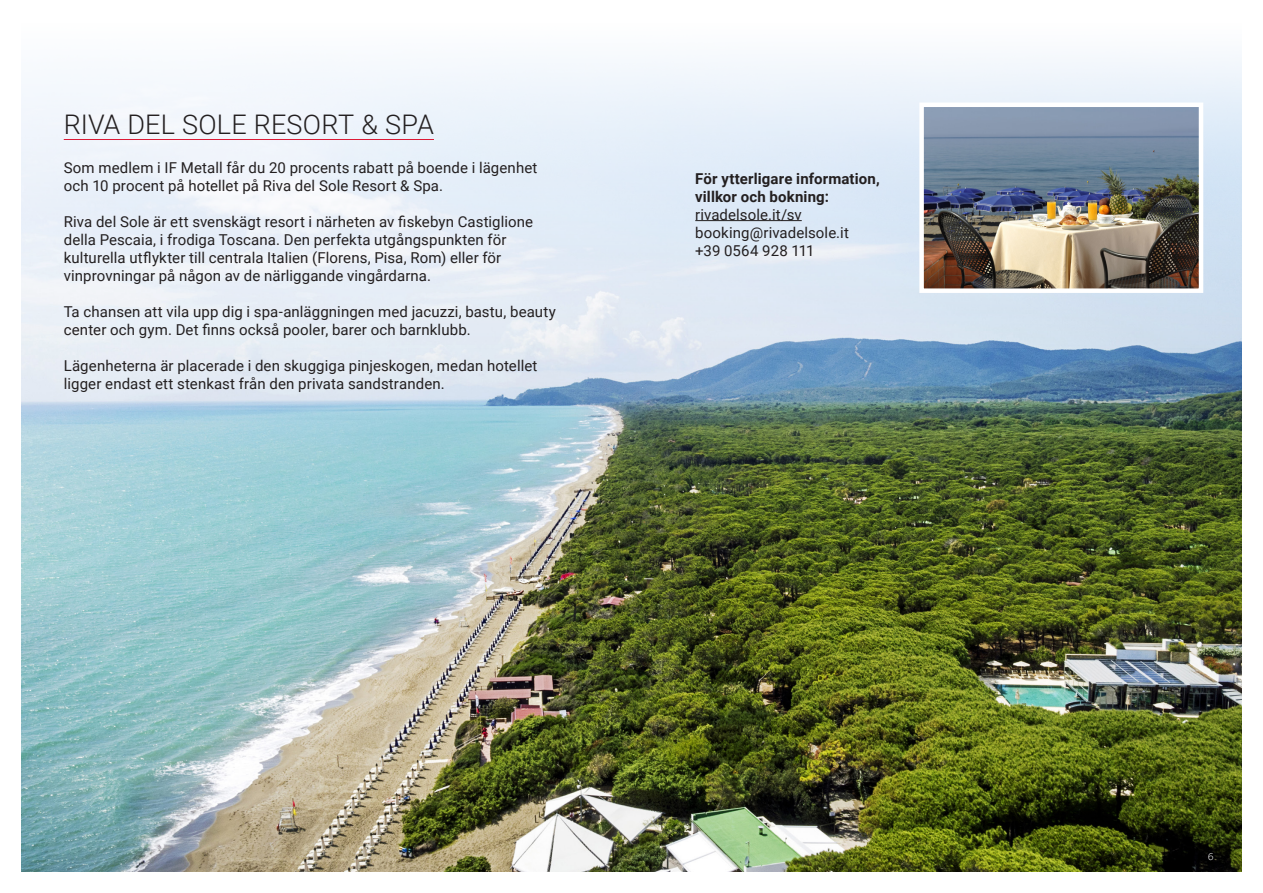
<style>
.page{position:relative;width:1263px;height:893px;background:#fff}
.page>*{position:absolute;margin:0;border:0;box-sizing:border-box;transform-origin:0 0}
.Huvudrubrik_svart{font:300 27px "Roboto";letter-spacing:.005em;color:#231f20}
.Bröd_Legato{font:15px/18px "Roboto";letter-spacing:.005em;color:#231f20}
.Mellanrubrik_svart_1{font:700 15px/18px "Roboto";letter-spacing:.01em;color:#231f20}
.Bröd_Legato-2{font:300 10.5px "Legato LF";color:#fff}
</style>
<div class="page">
<img style="left:21px;top:347px;width:1221px;height:525px">
<svg style="left:21px;top:57px;width:1221px;height:290px;fill:#e7eff8"></svg>
<img style="left:924px;top:108px;width:274px;height:180px">
<div style="left:919px;top:103px;width:284px;height:190px;border:4px solid #fff"></div>
<hr style="left:64px;top:139px;width:370px;height:1px;background:#dc1a36">
<hr style="left:695px;top:220px;width:107px;height:1px;background:#231f20">
<p class="Huvudrubrik_svart" style="left:64px;top:105px;width:372px">RIVA DEL SOLE RESORT &amp; SPA</p>
<p class="Bröd_Legato" style="left:64px;top:158px;width:475px">Som medlem i IF Metall får du 20 procents rabatt på boende i lägenhet och 10 procent på hotellet på Riva del Sole Resort &amp; Spa.</p>
<p class="Bröd_Legato" style="left:64px;top:212px;width:471px">Riva del Sole är ett svenskägt resort i närheten av fiskebyn Castiglione della Pescaia, i frodiga Toscana. Den perfekta utgångspunkten för kulturella utflykter till centrala Italien (Florens, Pisa, Rom) eller för vinprovningar på någon av de närliggande vingårdarna.</p>
<p class="Bröd_Legato" style="left:64px;top:302px;width:493px">Ta chansen att vila upp dig i spa-anläggningen med jacuzzi, bastu, beauty center och gym. Det finns också pooler, barer och barnklubb.</p>
<p class="Bröd_Legato" style="left:64px;top:356px;width:475px">Lägenheterna är placerade i den skuggiga pinjeskogen, medan hotellet ligger endast ett stenkast från den privata sandstranden.</p>
<p class="Mellanrubrik_svart_1" style="left:695px;top:169px;width:186px">För ytterligare information, villkor och bokning:</p>
<p class="Bröd_Legato" style="left:695px;top:205px;width:108px">rivadelsole.it/sv</p>
<p class="Bröd_Legato" style="left:695px;top:223px;width:155px">booking@rivadelsole.it</p>
<p class="Bröd_Legato" style="left:695px;top:241px;width:121px">+39 0564 928 111</p>
<p class="Bröd_Legato-2" style="left:1208px;top:850px;width:8px">6</p>
</div>
